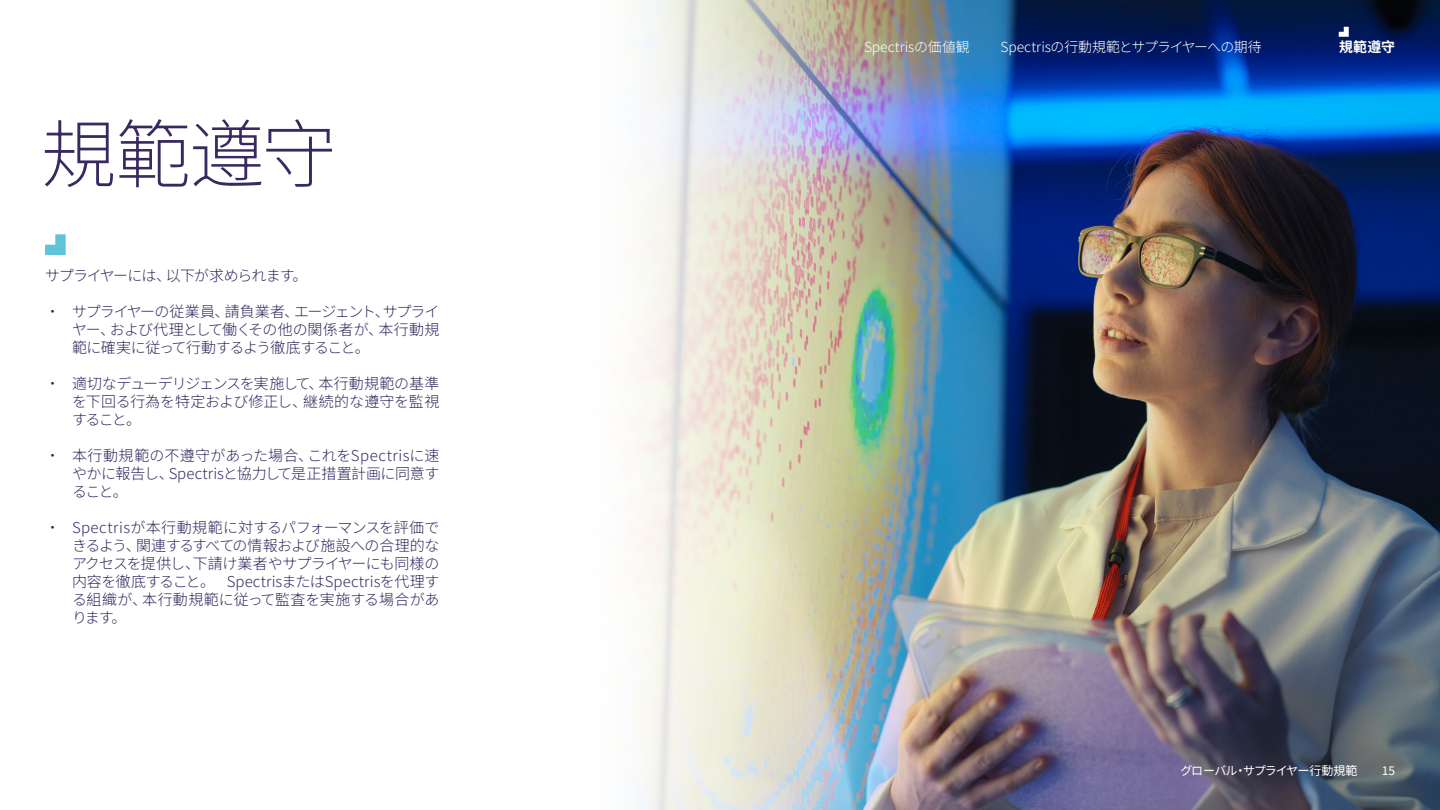
<style>
.page{position:relative;width:1440px;height:810px;background:#fff}
.page>*{position:absolute;margin:0;border:0;box-sizing:border-box;transform-origin:0 0}
.t1{font:200 75px "Noto Sans SC";color:#382a61}
.t2{font:300 15px/18px "Noto Sans SC";letter-spacing:-.02em;color:#382a61;text-align:justify}
.t3{font:300 15px "Noto Sans SC";letter-spacing:-.06em;color:#382a61}
.t4{font:300 13.88px "Noto Sans SC";letter-spacing:-.01em;color:#fff}
.t5{font:700 13.88px "Noto Sans SC";color:#fff}
.t6{font:12px "Noto Sans SC";letter-spacing:-.055em;color:#fff}
</style>
<div class="page">
<img style="left:925px;top:0;width:515px;height:810px">
<img style="left:633px;top:0;width:292px;height:810px">
<svg style="left:45px;top:234px;width:21px;height:21px"></svg>
<svg style="left:1339px;top:27px;width:10px;height:10px"></svg>
<h1 class="t1" style="left:41px;top:112px;width:297px">規範遵守</h1>
<p class="t3" style="left:45px;top:267px;width:264px">サプライヤーには、以下が求められます。</p>
<p class="t2" style="left:72px;top:303px;width:369px;text-indent:-27px">• サプライヤーの従業員、請負業者、エージェント、サプライヤー、および代理として働くその他の関係者が、本行動規範に確実に従って行動するよう徹底すること。</p>
<p class="t2" style="left:72px;top:375px;width:369px;text-indent:-27px">• 適切なデューデリジェンスを実施して、本行動規範の基準を下回る行為を特定および修正し、継続的な遵守を監視すること。</p>
<p class="t2" style="left:72px;top:447px;width:369px;text-indent:-27px">• 本行動規範の不遵守があった場合、これをSpectrisに速やかに報告し、Spectrisと協力して是正措置計画に同意すること。</p>
<p class="t2" style="left:72px;top:519px;width:369px;text-indent:-27px">• Spectrisが本行動規範に対するパフォーマンスを評価できるよう、関連するすべての情報および施設への合理的なアクセスを提供し、下請け業者やサプライヤーにも同様の内容を徹底すること。 SpectrisまたはSpectrisを代理する組織が、本行動規範に従って監査を実施する場合があります。</p>
<p class="t4" style="left:864px;top:39px;width:107px">Spectrisの価値観</p>
<p class="t4" style="left:1000px;top:39px;width:263px">Spectrisの行動規範とサプライヤーへの期待</p>
<p class="t5" style="left:1339px;top:39px;width:57px">規範遵守</p>
<p class="t6" style="left:1180px;top:763px;width:179px">グローバル・サプライヤー行動規範</p>
<p class="t6" style="left:1382px;top:763px;width:15px">15</p>
</div>
